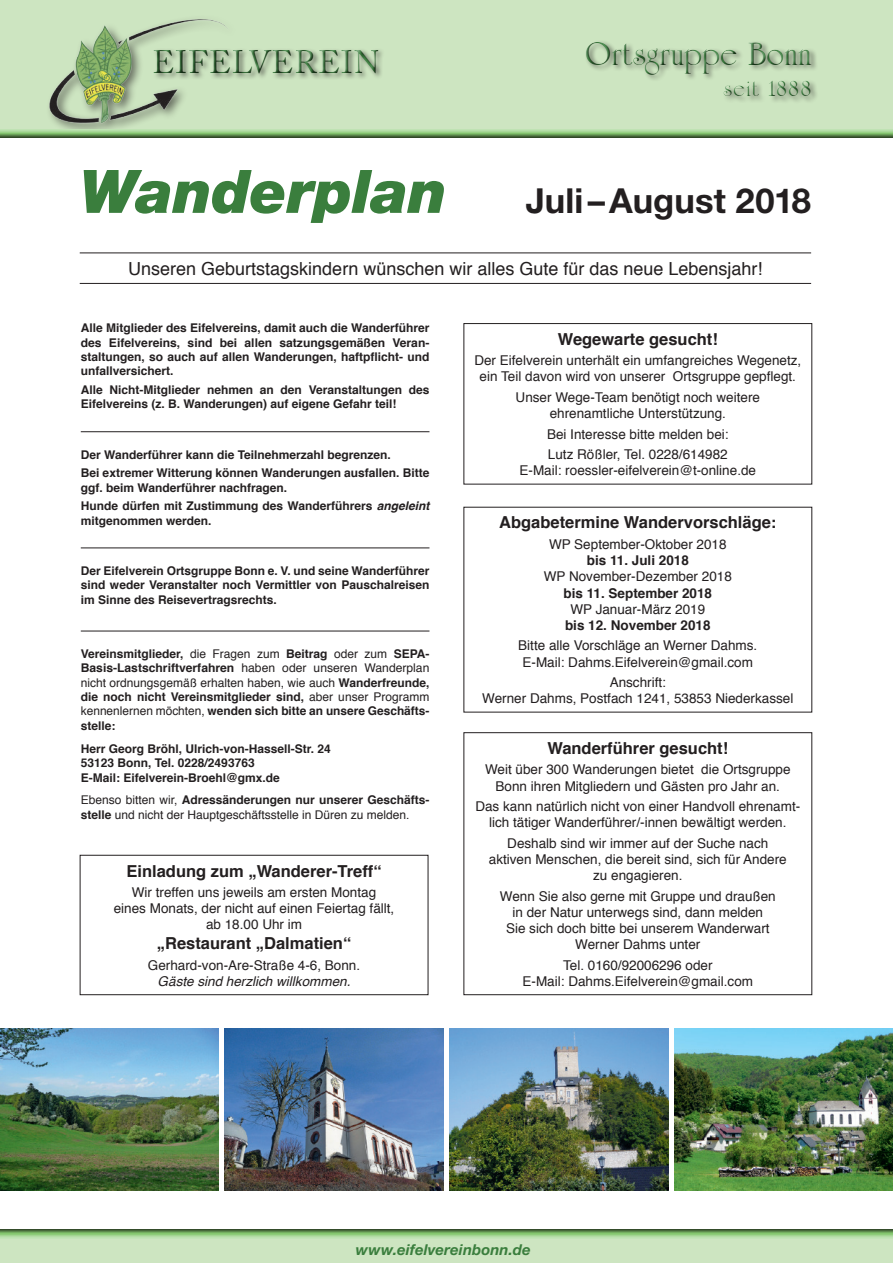
<style>
.page{position:relative;width:893px;height:1263px;background:#fff}
.page>*{position:absolute;margin:0;border:0;box-sizing:border-box;transform-origin:0 0}
.t1{font:italic 900 60px "Helvetica Neue";letter-spacing:-.01em;color:#3a7e3d}
.t2{font:700 35.1px "University Roman BT";letter-spacing:.005em;color:#3a7e3d}
.t3{font:700 34.5px "Helvetica Neue";color:#231f20}
.t4{font:32.4px "Adobe Caslon Pro";letter-spacing:.02em;color:#3a7e3d}
.t5{font:700 24px "University Roman BT";letter-spacing:.055em;color:#3a7e3d}
.t6{font:18px "Helvetica";color:#231f20}
.t7{font:700 16.5px "Helvetica";color:#231f20}
.t8{font:italic 700 15px "Helvetica Neue LT Std";letter-spacing:.005em;color:#3a7e3d}
.t9{font:13.5px/16.2px "Helvetica";color:#231f20;text-align:center}
.t10{font:700 13.5px "Helvetica";color:#231f20}
.t11{font:italic 13.5px "Helvetica";color:#231f20}
.t12{font:700 12px/14.4px "Helvetica";color:#231f20}
.t13{font:12px/14.4px "Helvetica";color:#231f20}
.s1{font-style:italic}
.s2{font-weight:400}
.s3{font-weight:700}
</style>
<div class="page">
<div style="left:0;top:0;width:893px;height:129px;background:#cde5c1"></div>
<img style="left:49px;top:19px;width:178px;height:108px">
<div style="left:152px;top:48px;width:234px;height:33px;background:#cbe2bf"></div>
<div style="left:149px;top:44px;width:231px;height:33px;background:#cde5c1"></div>
<div style="left:151px;top:46px;width:233px;height:33px;background:#231f20;opacity:.75"></div>
<div style="left:0;top:129px;width:893px;height:10px;background:#231f20;opacity:.75"></div>
<div style="left:586px;top:39px;width:231px;height:64px;background:#231f20;opacity:.75"></div>
<div style="left:0;top:1238px;width:893px;height:25px;background:#cde5c1"></div>
<div style="left:0;top:1229px;width:893px;height:11px;background:#c3e4b8"></div>
<div style="left:0;top:1227px;width:893px;height:11px;background:#231f20;opacity:.75"></div>
<img style="left:0;top:1029px;width:219px;height:162px">
<img style="left:225px;top:1029px;width:219px;height:162px">
<img style="left:449px;top:1029px;width:219px;height:162px">
<img style="left:674px;top:1029px;width:219px;height:162px">
<hr style="left:81px;top:431px;width:348px;height:1px;background:#231f20">
<hr style="left:81px;top:547px;width:348px;height:1px;background:#231f20">
<hr style="left:81px;top:631px;width:348px;height:1px;background:#231f20">
<hr style="left:80px;top:253px;width:731px;height:1px;background:#231f20">
<hr style="left:80px;top:283px;width:731px;height:1px;background:#231f20">
<div style="left:463px;top:732px;width:349px;height:263px;border:1px solid #231f20"></div>
<div style="left:463px;top:323px;width:349px;height:161px;border:1px solid #231f20"></div>
<div style="left:80px;top:855px;width:348px;height:140px;border:1px solid #231f20"></div>
<h3 class="t4" style="left:152px;top:43px;width:229px">EIFELVEREIN</h3>
<h2 class="t2" style="left:585px;top:33px;width:228px">Ortsgruppe Bonn</h2>
<h3 class="t5" style="left:723px;top:74px;width:89px">seit 1888</h3>
<h1 class="t1" style="left:80px;top:155px;width:369px">Wanderplan</h1>
<h3 class="t3" style="left:526px;top:179px;width:287px">Juli–August 2018</h3>
<h3 class="t6" style="left:128px;top:254px;width:636px">Unseren Geburtstagskindern wünschen wir alles Gute für das neue Lebensjahr!</h3>
<p class="t12" style="left:81px;top:321px;width:350px;text-align:justify">Alle Mitglieder des Eifelvereins, damit auch die Wanderführer des Eifelvereins, sind bei allen satzungsgemäßen Veran&shy;staltungen, so auch auf allen Wanderungen, haftpflicht- und unfallversichert.</p>
<p class="t12" style="left:81px;top:383px;width:350px">Alle Nicht-Mitglieder nehmen an den Veranstaltungen des<br>Eifelvereins (z. B. Wanderungen) auf eigene Gefahr teil!</p>
<p class="t12" style="left:81px;top:445px;width:350px;line-height:18.6px">Der Wanderführer kann die Teilnehmerzahl begrenzen.<br>Bei extremer Witterung können Wanderungen ausfallen. Bitte</p>
<p class="t12" style="left:81px;top:478px;width:350px;line-height:18.6px">ggf. beim Wanderführer nachfragen.<br>Hunde dürfen mit Zustimmung des Wanderführers <span class="s1">angeleint</span></p>
<p class="t12" style="left:81px;top:513px;width:132px">mitgenommen werden.</p>
<p class="t12" style="left:81px;top:563px;width:350px;text-align:justify">Der Eifelverein Ortsgruppe Bonn e. V. und seine Wanderführer sind weder Veranstalter noch Vermittler von Pauschalreisen im Sinne des Reisevertragsrechts.</p>
<p class="t12" style="left:81px;top:646px;width:350px">Vereinsmitglieder, <span class="s2">die Fragen zum</span> Beitrag <span class="s2">oder zum</span> SEPA-- Basis-Lastschriftverfahren <span class="s2">haben oder unseren Wanderplan nicht ordnungsgemäß erhalten haben, wie auch</span> Wanderfreunde, die noch nicht Vereinsmitglieder sind, <span class="s2">aber unser Programm kennenlernen möchten,</span> wenden sich bitte an unsere Geschäfts&shy;stelle:</p>
<p class="t12" style="left:81px;top:741px;width:252px">Herr Georg Bröhl, Ulrich-von-Hassell-Str. 24<br>53123 Bonn, Tel. 0228/2493763<br>E-Mail: Eifelverein-Broehl@gmx.de</p>
<p class="t13" style="left:81px;top:793px;width:350px">Ebenso bitten wir, <span class="s3">Adressänderungen nur unserer Geschäfts&shy;stelle</span> und nicht der Hauptgeschäftsstelle in Düren zu melden.</p>
<p class="t7" style="left:126px;top:857px;width:257px">Einladung zum „Wanderer-Treff“</p>
<p class="t9" style="left:114px;top:884px;width:282px">Wir treffen uns jeweils am ersten Montag<br>eines Monats, der nicht auf einen Feiertag fällt, ab 18.00 Uhr im</p>
<p class="t7" style="left:157px;top:930px;width:196px">„Restaurant „Dalmatien“</p>
<p class="t9" style="left:148px;top:957px;width:214px">Gerhard-von-Are-Straße 4-6, Bonn.</p>
<p class="t11" style="left:158px;top:970px;width:194px">Gäste sind herzlich willkommen.</p>
<p class="t7" style="left:558px;top:326px;width:162px">Wegewarte gesucht!</p>
<p class="t9" style="left:474px;top:353px;width:328px">Der Eifelverein unterhält ein umfangreiches Wegenetz, ein Teil davon wird von unserer Ortsgruppe gepflegt.</p>
<p class="t9" style="left:516px;top:389px;width:246px">Unser Wege-Team benötigt noch weitere ehrenamtliche Unterstützung.</p>
<p class="t9" style="left:547px;top:424px;width:183px;line-height:20.4px;text-align:left">Bei Interesse bitte melden bei:<br>Lutz Rößler, Tel. 0228/614982</p>
<p class="t9" style="left:520px;top:463px;width:238px">E-Mail: roessler-eifelverein@t-online.de</p>
<p class="t7" style="left:499px;top:509px;width:279px">Abgabetermine Wandervorschläge:</p>
<p class="t9" style="left:549px;top:536px;width:179px">WP September-Oktober 2018</p>
<p class="t10" style="left:587px;top:549px;width:104px">bis 11. Juli 2018</p>
<p class="t9" style="left:544px;top:569px;width:190px">WP November-Dezember 2018</p>
<p class="t10" style="left:563px;top:582px;width:150px">bis 11. September 2018</p>
<p class="t9" style="left:570px;top:601px;width:136px">WP Januar-März 2019</p>
<p class="t10" style="left:565px;top:614px;width:147px">bis 12. November 2018</p>
<p class="t9" style="left:518px;top:638px;width:241px">Bitte alle Vorschläge an Werner Dahms.<br>E-Mail: Dahms.Eifelverein@gmail.com</p>
<p class="t9" style="left:482px;top:675px;width:313px">Anschrift:<br>Werner Dahms, Postfach 1241, 53853 Niederkassel</p>
<p class="t7" style="left:547px;top:735px;width:182px">Wanderführer gesucht!</p>
<p class="t9" style="left:485px;top:762px;width:307px">Weit über 300 Wanderungen bietet die Ortsgruppe<br>Bonn ihren Mitgliedern und Gästen pro Jahr an.</p>
<p class="t9" style="left:475px;top:799px;width:326px">Das kann natürlich nicht von einer Handvoll ehrenamt&shy;lich tätiger Wanderführer/-innen bewältigt werden.</p>
<p class="t9" style="left:489px;top:835px;width:299px">Deshalb sind wir immer auf der Suche nach aktiven Menschen, die bereit sind, sich für Andere zu engagieren.</p>
<p class="t9" style="left:500px;top:888px;width:277px">Wenn Sie also gerne mit Gruppe und draußen in der Natur unterwegs sind, dann melden<br>Sie sich doch bitte bei unserem Wanderwart Werner Dahms unter</p>
<p class="t9" style="left:523px;top:957px;width:232px">Tel. 0160/92006296 oder<br>E-Mail: Dahms.Eifelverein@gmail.com</p>
<p class="t8" style="left:356px;top:1240px;width:176px">www.eifelvereinbonn.de</p>
</div>
